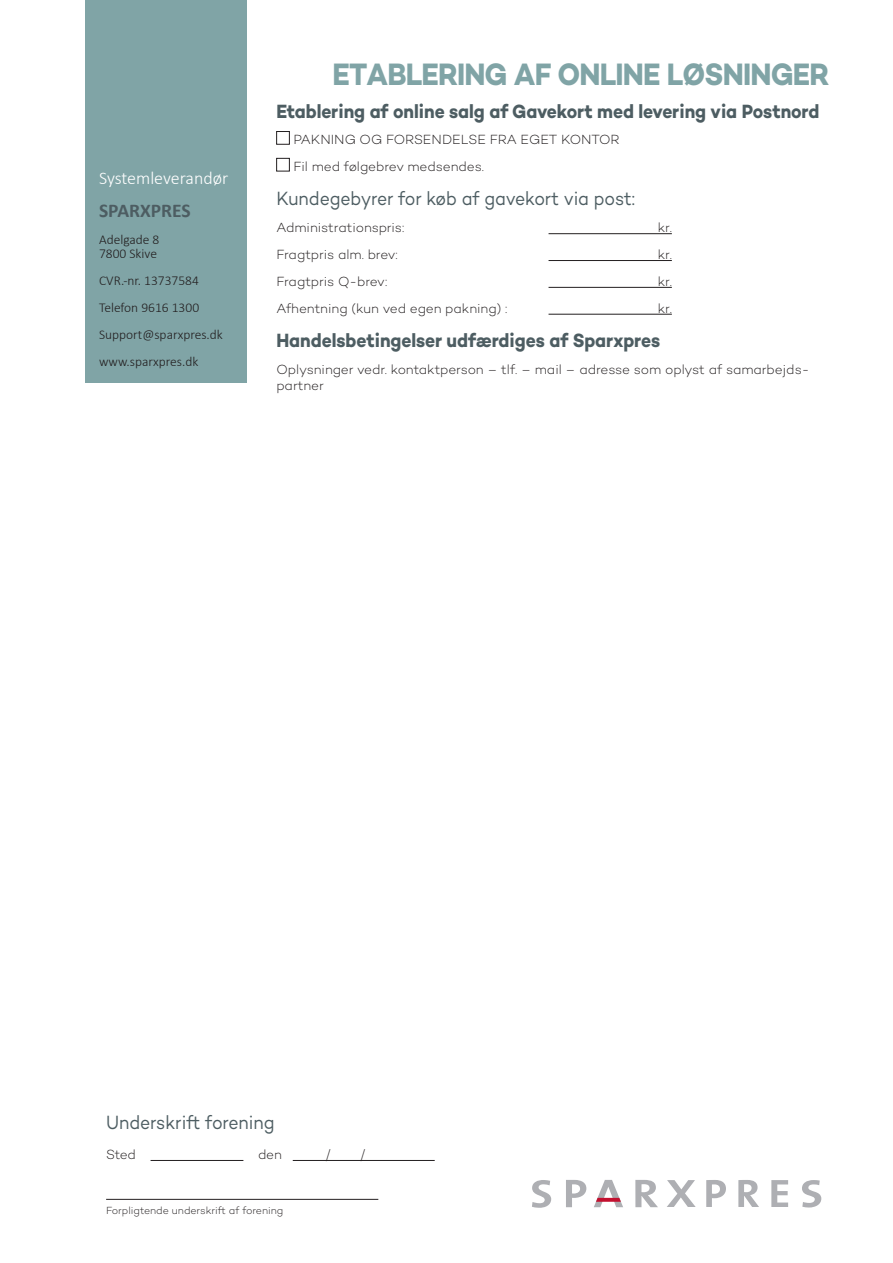
<style>
.page{position:relative;width:893px;height:1263px;background:#fff}
.page>*{position:absolute;margin:0;border:0;box-sizing:border-box;transform-origin:0 0}
.t1{font:700 31.5px "Campton";letter-spacing:-.03em;color:#80a4a6;scale:.9 1}
.t2{font:700 19.5px "Campton";letter-spacing:-.005em;color:#4d5d62;scale:.9 1}
.t3{font:19.5px "Campton";letter-spacing:-.01em;color:#4d5d62;scale:.9 1}
.t4{font:700 19.5px "Calibri";color:#4d5d62}
.t5{font:300 18px "Calibri";color:#fff}
.t6{font:300 13.5px/26.8px "Campton";letter-spacing:-.005em;color:#231f20}
.t7{font:300 13.5px/27px "Calibri";color:#231f20}
.t8{font:300 10.5px "Campton";color:#231f20}
</style>
<div class="page">
<svg style="left:532px;top:1180px;width:20px;height:28px"></svg>
<svg style="left:566px;top:1180px;width:20px;height:27px"></svg>
<svg style="left:635px;top:1180px;width:23px;height:27px"></svg>
<svg style="left:594px;top:1180px;width:29px;height:27px"></svg>
<svg style="left:667px;top:1180px;width:29px;height:27px"></svg>
<svg style="left:771px;top:1180px;width:17px;height:27px"></svg>
<svg style="left:706px;top:1180px;width:20px;height:27px"></svg>
<svg style="left:802px;top:1180px;width:19px;height:27px"></svg>
<svg style="left:738px;top:1180px;width:21px;height:27px"></svg>
<div style="left:85px;top:0;width:162px;height:383px;background:#80a4a6"></div>
<hr style="left:549px;top:233px;width:123px;height:1px;background:#231f20">
<hr style="left:549px;top:260px;width:123px;height:1px;background:#231f20">
<hr style="left:549px;top:287px;width:123px;height:1px;background:#231f20">
<hr style="left:549px;top:314px;width:123px;height:1px;background:#231f20">
<div style="left:276px;top:131px;width:14px;height:13px;border:1px solid #231f20"></div>
<div style="left:276px;top:158px;width:14px;height:13px;border:1px solid #231f20"></div>
<hr style="left:151px;top:1160px;width:92px;height:1px;background:#231f20">
<hr style="left:293px;top:1160px;width:142px;height:1px;background:#231f20">
<hr style="left:106px;top:1199px;width:272px;height:1px;background:#231f20">
<h3 class="t5" style="left:99px;top:166px;width:131px">Systemleverandør</h3>
<h2 class="t4" style="left:99px;top:197px;width:93px">SPARXPRES</h2>
<p class="t7" style="left:99px;top:233px;width:62px;line-height:13.5px">Adelgade 8<br>7800 Skive</p>
<p class="t7" style="left:99px;top:267px;width:125px">CVR.-nr. 13737584<br>Telefon 9616 1300<br>Support@sparxpres.dk www.sparxpres.dk</p>
<h1 class="t1" style="left:333px;top:54px;width:553px">ETABLERING AF ONLINE LØSNINGER</h1>
<h2 class="t2" style="left:276px;top:99px;width:605px">Etablering af online salg af Gavekort med levering via Postnord</h2>
<p class="t6" style="left:293px;top:126px;width:328px">PAKNING OG FORSENDELSE FRA EGET KONTOR<br>Fil med følgebrev medsendes.</p>
<h2 class="t3" style="left:276px;top:187px;width:400px">Kundegebyrer for køb af gavekort via post:</h2>
<p class="t6" style="left:276px;top:214px;width:129px">Administrationspris:</p>
<p class="t6" style="left:658px;top:214px;width:16px">kr.</p>
<p class="t6" style="left:276px;top:241px;width:123px">Fragtpris alm. brev:</p>
<p class="t6" style="left:658px;top:241px;width:16px">kr.</p>
<p class="t6" style="left:276px;top:268px;width:112px">Fragtpris Q-brev:</p>
<p class="t6" style="left:658px;top:268px;width:16px">kr.</p>
<p class="t6" style="left:276px;top:294px;width:232px">Afhentning (kun ved egen pakning) :</p>
<p class="t6" style="left:658px;top:294px;width:16px">kr.</p>
<h2 class="t2" style="left:276px;top:328px;width:428px">Handelsbetingelser udfærdiges af Sparxpres</h2>
<p class="t6" style="left:276px;top:361px;width:535px;line-height:16.2px">Oplysninger vedr. kontaktperson – tlf. – mail – adresse som oplyst af samarbejds&shy;partner</p>
<h2 class="t3" style="left:106px;top:1110px;width:189px">Underskrift forening</h2>
<p class="t6" style="left:106px;top:1141px;width:31px">Sted</p>
<p class="t6" style="left:258px;top:1141px;width:25px">den</p>
<p class="t6" style="left:326px;top:1141px;width:7px">/</p>
<p class="t6" style="left:360px;top:1141px;width:7px">/</p>
<p class="t8" style="left:106px;top:1204px;width:179px">Forpligtende underskrift af forening</p>
</div>
